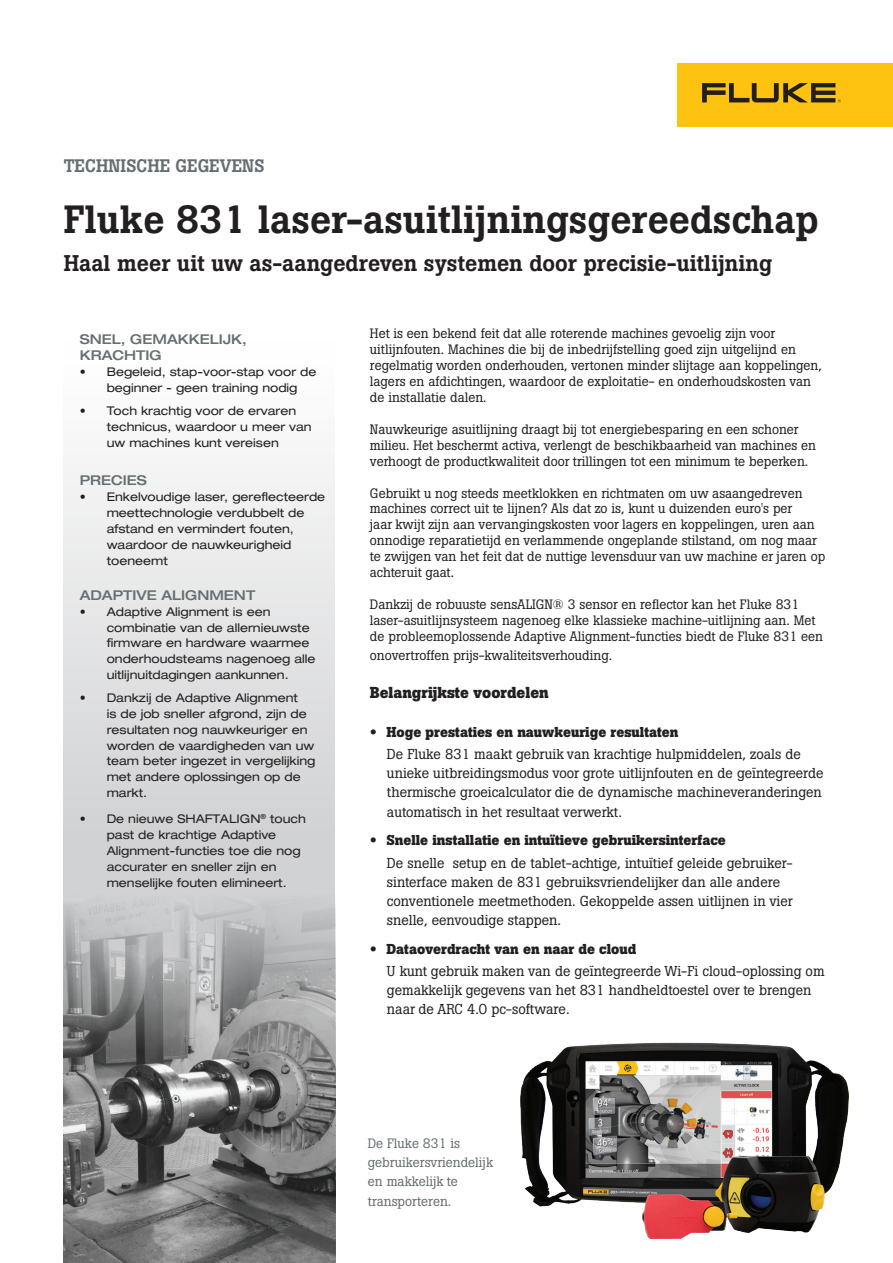
<style>
.page{position:relative;width:893px;height:1263px;background:#fff}
.page>*{position:absolute;margin:0;border:0;box-sizing:border-box;transform-origin:0 0}
.t1{font:500 39px "Boton Pro";color:#231f20}
.t2{font:500 22.5px "Boton Pro";color:#231f20}
.t3{font:500 18px "Boton Pro";color:#676e72}
.t4{font:700 15.75px "Boton Pro";color:#231f20}
.t5{font:14.25px/19.2px "Boton Pro";color:#231f20}
.t6{font:13.5px/15.9px "Boton Pro";color:#231f20}
.t7{font:13.5px/19.2px "Boton Pro";color:#676e72}
.t8{font:500 expanded 13.5px/15.9px "Helvetica Neue LT Pro";color:#676e72}
.t9{font:expanded 12px/15.9px "Helvetica Neue LT Pro";color:#231f20}
.s1{font-family:"Helvetica Neue LT Pro";font-weight:100;font-stretch:expanded}
.s2{font-weight:700}
</style>
<div class="page">
<svg style="left:64px;top:460px;width:271px;height:433px;background:#e0e0e2"></svg>
<img style="left:64px;top:893px;width:272px;height:370px">
<img style="left:520px;top:1042px;width:330px;height:197px">
<div style="left:677px;top:64px;width:216px;height:63px;background:#fec210"></div>
<svg style="left:702px;top:83px;width:139px;height:19px"></svg>
<h3 class="t3" style="left:64px;top:154px;width:203px">TECHNISCHE GEGEVENS</h3>
<h1 class="t1" style="left:64px;top:194px;width:756px">Fluke 831 laser-asuitlijningsgereedschap</h1>
<h2 class="t2" style="left:64px;top:249px;width:710px">Haal meer uit uw as-aangedreven systemen door precisie-uitlijning</h2>
<p class="t8" style="left:80px;top:331px;width:169px">SNEL, GEMAKKELIJK,<br>KRACHTIG</p>
<p class="t9" style="left:107px;top:364px;width:211px;text-indent:-27px">• Begeleid, stap-voor-stap voor de beginner - geen training nodig</p>
<p class="t9" style="left:107px;top:402px;width:206px;text-indent:-27px">• Toch krachtig voor de ervaren technicus, waardoor u meer van uw machines kunt vereisen</p>
<p class="t8" style="left:80px;top:472px;width:69px">PRECIES</p>
<p class="t9" style="left:107px;top:488px;width:220px;text-indent:-27px">• Enkelvoudige laser, gereflecteerde meettechnologie verdubbelt de afstand en vermindert fouten, waardoor de nauwkeurigheid toeneemt</p>
<p class="t8" style="left:80px;top:586px;width:177px">ADAPTIVE ALIGNMENT</p>
<p class="t9" style="left:107px;top:603px;width:210px;text-indent:-27px">• Adaptive Alignment is een combinatie van de allernieuwste firmware en hardware waarmee onderhoudsteams nagenoeg alle uitlijnuitdagingen aankunnen.</p>
<p class="t9" style="left:107px;top:689px;width:210px;text-indent:-27px">• Dankzij de Adaptive Alignment<br>is de job sneller afgrond, zijn de resultaten nog nauwkeuriger en worden de vaardigheden van uw team beter ingezet in vergelijking met andere oplossingen op de markt.</p>
<p class="t9" style="left:107px;top:810px;width:201px;text-indent:-27px">• De nieuwe SHAFTALIGN<sup>®</sup> touch past de krachtige Adaptive<br>Alignment-functies toe die nog accurater en sneller zijn en menselijke fouten elimineert.</p>
<p class="t6" style="left:370px;top:325px;width:453px">Het is een bekend feit dat alle roterende machines gevoelig zijn voor uitlijnfouten. Machines die bij de inbedrijfstelling goed zijn uitgelijnd en regelmatig worden onderhouden, vertonen minder slijtage aan koppelingen, lagers en afdichtingen, waardoor de exploitatie- en onderhoudskosten van de installatie dalen.</p>
<p class="t6" style="left:370px;top:421px;width:448px">Nauwkeurige asuitlijning draagt bij tot energiebesparing en een schoner milieu. Het beschermt activa, verlengt de beschikbaarheid van machines en verhoogt de productkwaliteit door trillingen tot een minimum te beperken.</p>
<p class="t6" style="left:370px;top:485px;width:457px">Gebruikt u nog steeds meetklokken en richtmaten om uw asaangedreven machines correct uit te lijnen? Als dat zo is, kunt u duizenden euro's per<br>jaar kwijt zijn aan vervangingskosten voor lagers en koppelingen, uren aan onnodige reparatietijd en verlammende ongeplande stilstand, om nog maar te zwijgen van het feit dat de nuttige levensduur van uw machine er jaren op achteruit gaat.</p>
<p class="t6" style="left:370px;top:596px;width:455px">Dankzij de robuuste sensALIGN® 3 sensor en reflector kan het Fluke 831 laser-asuitlijnsysteem nagenoeg elke klassieke machine-uitlijning aan. Met de probleemoplossende Adaptive Alignment-functies biedt de Fluke 831 een</p>
<p class="t6" style="left:370px;top:647px;width:244px">onovertroffen prijs-kwaliteitsverhouding.</p>
<p class="t4" style="left:370px;top:683px;width:180px">Belangrijkste voordelen</p>
<p class="t5" style="left:387px;top:721px;width:415px;line-height:22.4px;text-indent:-17px"><span class="s1">•</span> <span class="s2">Hoge prestaties en nauwkeurige resultaten<br></span>De Fluke 831 maakt gebruik van krachtige hulpmiddelen, zoals de</p>
<p class="t5" style="left:387px;top:764px;width:438px">unieke uitbreidingsmodus voor grote uitlijnfouten en de geïntegreerde thermische groeicalculator die de dynamische machineveranderingen automatisch in het resultaat verwerkt.</p>
<p class="t5" style="left:387px;top:829px;width:407px;line-height:22.4px;text-indent:-17px"><span class="s1">•</span> <span class="s2">Snelle installatie en intuïtieve gebruikersinterface<br></span>De snelle setup en de tablet-achtige, intuïtief geleide gebruiker-</p>
<p class="t5" style="left:387px;top:872px;width:407px">sinterface maken de 831 gebruiksvriendelijker dan alle andere conventionele meetmethoden. Gekoppelde assen uitlijnen in vier snelle, eenvoudige stappen.</p>
<p class="t5" style="left:387px;top:937px;width:439px;line-height:22.4px;text-indent:-17px"><span class="s1">•</span> <span class="s2">Dataoverdracht van en naar de cloud<br></span>U kunt gebruik maken van de geïntegreerde Wi-Fi cloud-oplossing om</p>
<p class="t5" style="left:387px;top:980px;width:426px">gemakkelijk gegevens van het 831 handheldtoestel over te brengen naar de ARC 4.0 pc-software.</p>
<p class="t7" style="left:368px;top:1134px;width:127px">De Fluke 831 is gebruikersvriendelijk en makkelijk te transporteren.</p>
</div>
